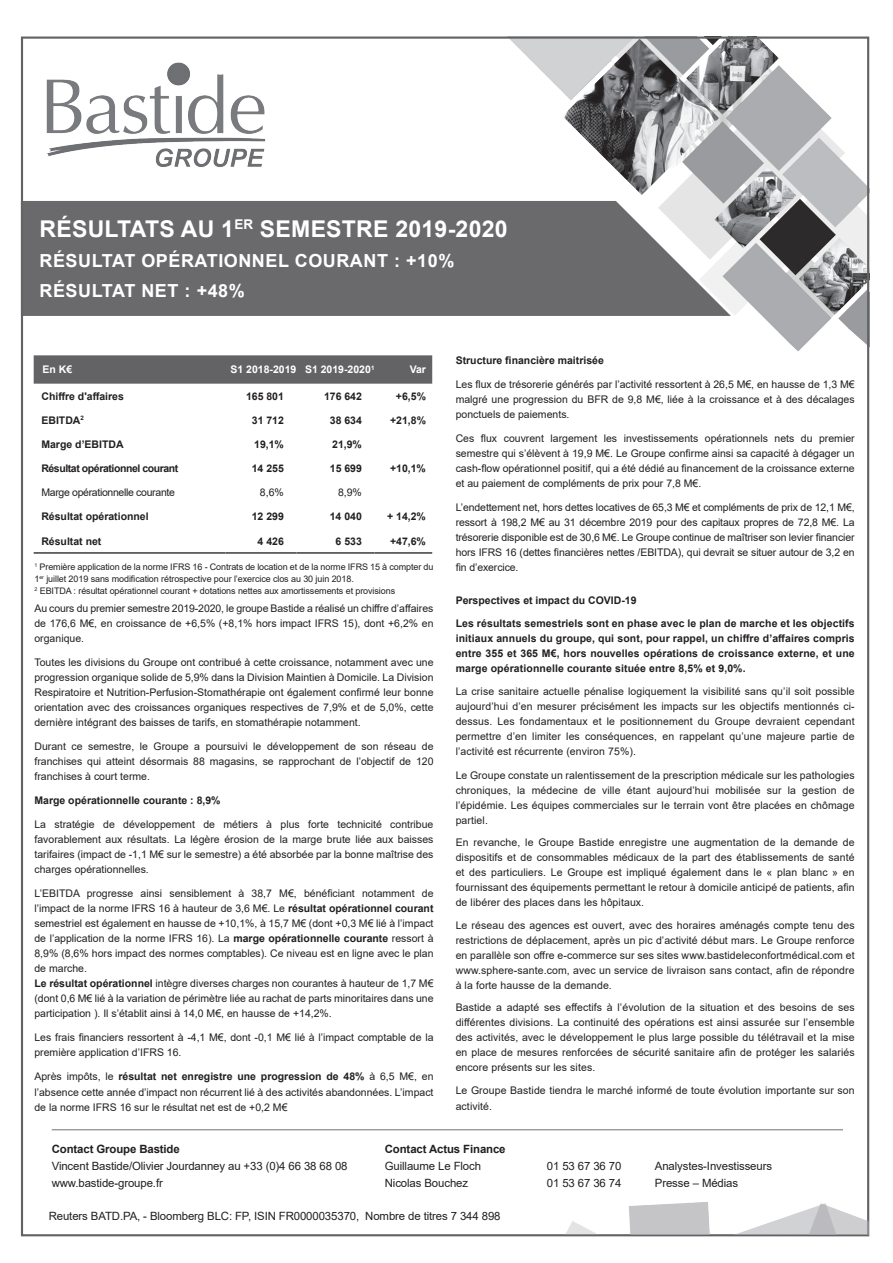
<style>
.page{position:relative;width:893px;height:1263px;background:#fff}
.page>*{position:absolute;margin:0;border:0;box-sizing:border-box;transform-origin:0 0}
.t1{font:700 23.1px "Arial";letter-spacing:.01em;color:#fff}
.t2{font:700 18px/30px "Arial";letter-spacing:.03em;color:#fff}
.t3{font:11.4px/17.1px "Arial";letter-spacing:-.01em;color:#231f20}
.t4{font:700 11.4px "Arial";letter-spacing:-.01em;color:#231f20}
.t5{font:10.5px/15px "Arial";color:#231f20;text-align:justify}
.t6{font:700 10.5px/15px "Arial";color:#231f20}
.t7{font:700 10.5px "Arial";color:#fff}
.t8{font:700 10.5px "Arial";letter-spacing:-.04em;color:#231f20}
.t9{font:10.5px "Arial";letter-spacing:-.03em;color:#231f20}
.t10{font:9px/12px "Arial";letter-spacing:-.01em;color:#231f20}
.s1{font-weight:700}
</style>
<div class="page">
<img style="left:24px;top:40px;width:842px;height:514px">
<img style="left:566px;top:1164px;width:303px;height:70px">
<hr style="left:52px;top:1129px;width:791px;height:1px;background:#999b9e">
<div style="left:34px;top:355px;width:398px;height:29px;background:#636366"></div>
<hr style="left:34px;top:552px;width:191px;height:2px;background:#57585a">
<hr style="left:225px;top:552px;width:71px;height:2px;background:#57585a">
<hr style="left:296px;top:552px;width:78px;height:2px;background:#57585a">
<hr style="left:374px;top:552px;width:58px;height:2px;background:#57585a">
<h1 class="t1" style="left:40px;top:212px;width:470px">RÉSULTATS AU 1<sup>ER</sup> SEMESTRE 2019-2020</h1>
<h2 class="t2" style="left:40px;top:245px;width:416px">RÉSULTAT OPÉRATIONNEL COURANT : +10%<br>RÉSULTAT NET : +48%</h2>
<p class="t7" style="left:42px;top:362px;width:31px">En K€</p>
<p class="t7" style="left:230px;top:362px;width:145px">S1 2018-2019 S1 2019-2020<sup>1</sup></p>
<p class="t7" style="left:410px;top:362px;width:18px">Var</p>
<p class="t6" style="left:41px;top:388px;width:84px">Chiffre d'affaires</p>
<p class="t6" style="left:246px;top:388px;width:39px">165 801</p>
<p class="t6" style="left:324px;top:388px;width:39px">176 642</p>
<p class="t6" style="left:396px;top:388px;width:32px">+6,5%</p>
<p class="t6" style="left:41px;top:413px;width:44px">EBITDA<sup>2</sup></p>
<p class="t6" style="left:252px;top:413px;width:34px">31 712</p>
<p class="t6" style="left:330px;top:413px;width:34px">38 634</p>
<p class="t6" style="left:390px;top:413px;width:37px">+21,8%</p>
<p class="t6" style="left:41px;top:437px;width:84px">Marge d’EBITDA</p>
<p class="t6" style="left:254px;top:437px;width:31px">19,1%</p>
<p class="t6" style="left:332px;top:437px;width:31px">21,9%</p>
<p class="t8" style="left:41px;top:461px;width:139px">Résultat opérationnel courant</p>
<p class="t6" style="left:252px;top:461px;width:34px">14 255</p>
<p class="t6" style="left:330px;top:461px;width:34px">15 699</p>
<p class="t6" style="left:390px;top:461px;width:37px">+10,1%</p>
<p class="t9" style="left:41px;top:485px;width:135px">Marge opérationnelle courante</p>
<p class="t5" style="left:260px;top:485px;width:25px">8,6%</p>
<p class="t5" style="left:338px;top:485px;width:25px">8,9%</p>
<p class="t6" style="left:41px;top:509px;width:109px">Résultat opérationnel</p>
<p class="t6" style="left:252px;top:509px;width:34px">12 299</p>
<p class="t6" style="left:330px;top:509px;width:34px">14 040</p>
<p class="t6" style="left:387px;top:509px;width:40px">+ 14,2%</p>
<p class="t6" style="left:41px;top:533px;width:62px">Résultat net</p>
<p class="t6" style="left:258px;top:533px;width:28px">4 426</p>
<p class="t6" style="left:336px;top:533px;width:28px">6 533</p>
<p class="t6" style="left:390px;top:533px;width:37px">+47,6%</p>
<p class="t10" style="left:34px;top:560px;width:400px"><sup>1</sup> Première application de la norme IFRS 16 - Contrats de location et de la norme IFRS 15 à compter du<br>1<sup>er</sup> juillet 2019 sans modification rétrospective pour l’exercice clos au 30 juin 2018.<br><sup>2</sup> EBITDA : résultat opérationnel courant + dotations nettes aux amortissements et provisions</p>
<p class="t5" style="left:34px;top:600px;width:400px">Au cours du premier semestre 2019-2020, le groupe Bastide a réalisé un chiffre d’affaires de 176,6 M€, en croissance de +6,5% (+8,1% hors impact IFRS 15), dont +6,2% en organique.</p>
<p class="t5" style="left:34px;top:654px;width:401px">Toutes les divisions du Groupe ont contribué à cette croissance, notamment avec une progression organique solide de 5,9% dans la Division Maintien à Domicile. La Division Respiratoire et Nutrition-Perfusion-Stomathérapie ont également confirmé leur bonne orientation avec des croissances organiques respectives de 7,9% et de 5,0%, cette dernière intégrant des baisses de tarifs, en stomathérapie notamment.</p>
<p class="t5" style="left:34px;top:738px;width:400px">Durant ce semestre, le Groupe a poursuivi le développement de son réseau de franchises qui atteint désormais 88 magasins, se rapprochant de l’objectif de 120 franchises à court terme.</p>
<p class="t6" style="left:34px;top:793px;width:188px">Marge opérationnelle courante : 8,9%</p>
<p class="t5" style="left:34px;top:816px;width:400px">La stratégie de développement de métiers à plus forte technicité contribue favorablement aux résultats. La légère érosion de la marge brute liée aux baisses tarifaires (impact de -1,1 M€ sur le semestre) a été absorbée par la bonne maîtrise des charges opérationnelles.</p>
<p class="t5" style="left:34px;top:885px;width:401px;text-align:left">L’EBITDA progresse ainsi sensiblement à 38,7 M€, bénéficiant notamment de l’impact de la norme IFRS 16 à hauteur de 3,6 M€. Le <span class="s1">résultat opérationnel courant </span>semestriel est également en hausse de +10,1%, à 15,7 M€ (dont +0,3 M€ lié à l’impact de l’application de la norme IFRS 16). La <span class="s1">marge opérationnelle courante</span> ressort à 8,9% (8,6% hors impact des normes comptables). Ce niveau est en ligne avec le plan de marche.<br><span class="s1">Le résultat opérationnel</span> intègre diverses charges non courantes à hauteur de 1,7 M€ (dont 0,6 M€ lié à la variation de périmètre liée au rachat de parts minoritaires dans une participation ). Il s’établit ainsi à 14,0 M€, en hausse de +14,2%.</p>
<p class="t5" style="left:34px;top:1029px;width:400px">Les frais financiers ressortent à -4,1 M€, dont -0,1 M€ lié à l’impact comptable de la première application d’IFRS 16.</p>
<p class="t5" style="left:34px;top:1068px;width:401px;line-height:16.5px">Après impôts, le <span class="s1">résultat net enregistre une progression de 48%</span> à 6,5 M€, en l’absence cette année d’impact non récurrent lié à des activités abandonnées. L’impact</p>
<p class="t5" style="left:34px;top:1100px;width:254px">de la norme IFRS 16 sur le résultat net est de +0,2 M€</p>
<p class="t6" style="left:456px;top:353px;width:150px">Structure financière maitrisée</p>
<p class="t5" style="left:456px;top:377px;width:400px">Les flux de trésorerie générés par l’activité ressortent à 26,5 M€, en hausse de 1,3 M€ malgré une progression du BFR de 9,8 M€, liée à la croissance et à des décalages ponctuels de paiements.</p>
<p class="t5" style="left:456px;top:431px;width:400px">Ces flux couvrent largement les investissements opérationnels nets du premier semestre qui s’élèvent à 19,9 M€. Le Groupe confirme ainsi sa capacité à dégager un cash-flow opérationnel positif, qui a été dédié au financement de la croissance externe et au paiement de compléments de prix pour 7,8 M€.</p>
<p class="t5" style="left:456px;top:500px;width:401px">L’endettement net, hors dettes locatives de 65,3 M€ et compléments de prix de 12,1 M€, ressort à 198,2 M€ au 31 décembre 2019 pour des capitaux propres de 72,8 M€. La trésorerie disponible est de 30,6 M€. Le Groupe continue de maîtriser son levier financier hors IFRS 16 (dettes financières nettes /EBITDA), qui devrait se situer autour de 3,2 en fin d’exercice.</p>
<p class="t6" style="left:456px;top:590px;width:401px;line-height:22.5px">Perspectives et impact du COVID-19<br>Les résultats semestriels sont en phase avec le plan de marche et les objectifs</p>
<p class="t6" style="left:456px;top:631px;width:401px;text-align:justify">initiaux annuels du groupe, qui sont, pour rappel, un chiffre d’affaires compris entre 355 et 365 M€, hors nouvelles opérations de croissance externe, et une marge opérationnelle courante située entre 8,5% et 9,0%.</p>
<p class="t5" style="left:456px;top:683px;width:400px">La crise sanitaire actuelle pénalise logiquement la visibilité sans qu’il soit possible aujourd’hui d’en mesurer précisément les impacts sur les objectifs mentionnés ci&shy;dessus. Les fondamentaux et le positionnement du Groupe devraient cependant permettre d’en limiter les conséquences, en rappelant qu’une majeure partie de l’activité est récurrente (environ 75%).</p>
<p class="t5" style="left:456px;top:767px;width:400px">Le Groupe constate un ralentissement de la prescription médicale sur les pathologies chroniques, la médecine de ville étant aujourd’hui mobilisée sur la gestion de l’épidémie. Les équipes commerciales sur le terrain vont être placées en chômage partiel.</p>
<p class="t5" style="left:456px;top:835px;width:400px">En revanche, le Groupe Bastide enregistre une augmentation de la demande de dispositifs et de consommables médicaux de la part des établissements de santé et des particuliers. Le Groupe est impliqué également dans le « plan blanc » en fournissant des équipements permettant le retour à domicile anticipé de patients, afin de libérer des places dans les hôpitaux.</p>
<p class="t5" style="left:456px;top:917px;width:400px">Le réseau des agences est ouvert, avec des horaires aménagés compte tenu des restrictions de déplacement, après un pic d’activité début mars. Le Groupe renforce en parallèle son offre e-commerce sur ses sites www.bastideleconfortmédical.com et www.sphere-sante.com, avec un service de livraison sans contact, afin de répondre à la forte hausse de la demande.</p>
<p class="t5" style="left:456px;top:1000px;width:400px">Bastide a adapté ses effectifs à l’évolution de la situation et des besoins de ses différentes divisions. La continuité des opérations est ainsi assurée sur l’ensemble des activités, avec le développement le plus large possible du télétravail et la mise en place de mesures renforcées de sécurité sanitaire afin de protéger les salariés encore présents sur les sites.</p>
<p class="t5" style="left:456px;top:1082px;width:400px;line-height:16.5px">Le Groupe Bastide tiendra le marché informé de toute évolution importante sur son activité.</p>
<p class="t4" style="left:52px;top:1141px;width:130px">Contact Groupe Bastide</p>
<p class="t3" style="left:52px;top:1157px;width:297px">Vincent Bastide/Olivier Jourdanney au +33 (0)4 66 38 68 08 www.bastide-groupe.fr</p>
<p class="t4" style="left:385px;top:1141px;width:122px">Contact Actus Finance</p>
<p class="t3" style="left:385px;top:1158px;width:98px">Guillaume Le Floch</p>
<p class="t3" style="left:547px;top:1158px;width:76px">01 53 67 36 70</p>
<p class="t3" style="left:655px;top:1158px;width:119px">Analystes-Investisseurs</p>
<p class="t3" style="left:385px;top:1175px;width:85px">Nicolas Bouchez</p>
<p class="t3" style="left:547px;top:1175px;width:76px">01 53 67 36 74</p>
<p class="t3" style="left:655px;top:1175px;width:85px">Presse – Médias</p>
<p class="t3" style="left:49px;top:1208px;width:453px">Reuters BATD.PA, - Bloomberg BLC: FP, ISIN FR0000035370, Nombre de titres 7 344 898</p>
</div>
